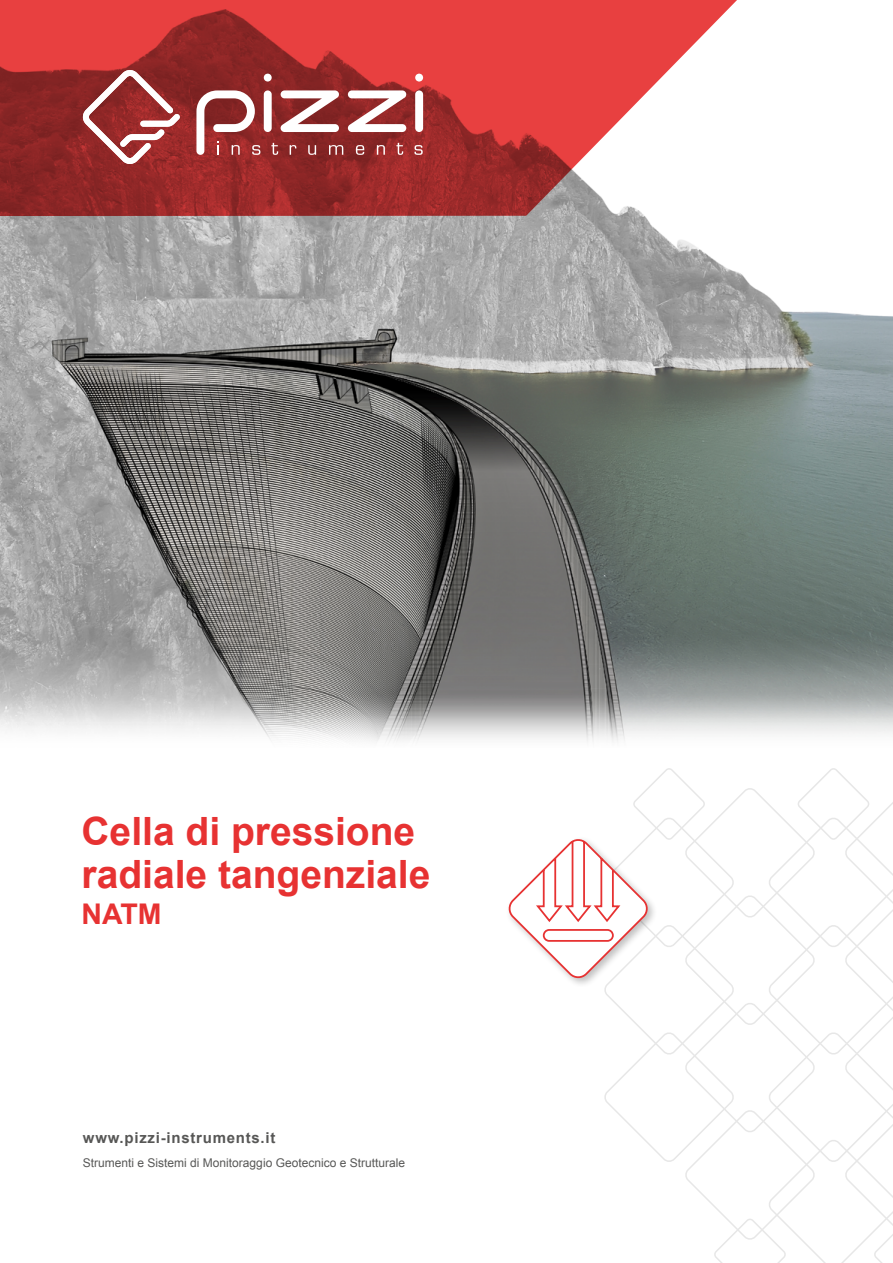
<style>
.page{position:relative;width:893px;height:1263px;background:#fff}
.page>*{position:absolute;margin:0;border:0;box-sizing:border-box;transform-origin:0 0}
.t1{font:700 39px/43.5px "Arial";color:#e73232}
.t2{font:700 28.5px "Arial";color:#e73232}
.t3{font:700 15px "Arial";letter-spacing:.05em;color:#575756}
.t4{font:12px "Arial";color:#575756}
</style>
<div class="page">
<img style="left:0;top:216px;width:893px;height:526px">
<svg style="left:0;top:0;width:737px;height:216px;background:#c55353"></svg>
<div style="left:264px;top:90px;width:8px;height:42px;background:#fff;border-radius:4px"></div>
<div style="left:415px;top:90px;width:8px;height:42px;background:#fff;border-radius:4px"></div>
<svg style="left:415px;top:74px;width:8px;height:8px"></svg>
<svg style="left:264px;top:74px;width:8px;height:8px"></svg>
<svg style="left:280px;top:90px;width:59px;height:42px"></svg>
<svg style="left:348px;top:90px;width:59px;height:42px"></svg>
<svg style="left:196px;top:90px;width:64px;height:65px"></svg>
<svg style="left:271px;top:143px;width:7px;height:12px"></svg>
<svg style="left:290px;top:145px;width:6px;height:10px"></svg>
<svg style="left:308px;top:145px;width:8px;height:10px"></svg>
<svg style="left:329px;top:145px;width:14px;height:10px"></svg>
<svg style="left:356px;top:145px;width:8px;height:10px"></svg>
<svg style="left:377px;top:145px;width:8px;height:10px"></svg>
<svg style="left:396px;top:143px;width:7px;height:12px"></svg>
<svg style="left:414px;top:145px;width:9px;height:10px"></svg>
<svg style="left:83px;top:70px;width:97px;height:94px"></svg>
<svg style="left:508px;top:768px;width:385px;height:495px"></svg>
<h1 class="t1" style="left:81px;top:811px;width:350px">Cella di pressione radiale tangenziale</h1>
<h2 class="t2" style="left:81px;top:895px;width:82px">NATM</h2>
<p class="t3" style="left:83px;top:1127px;width:194px">www.pizzi-instruments.it</p>
<p class="t4" style="left:83px;top:1154px;width:324px">Strumenti e Sistemi di Monitoraggio Geotecnico e Strutturale</p>
</div>
